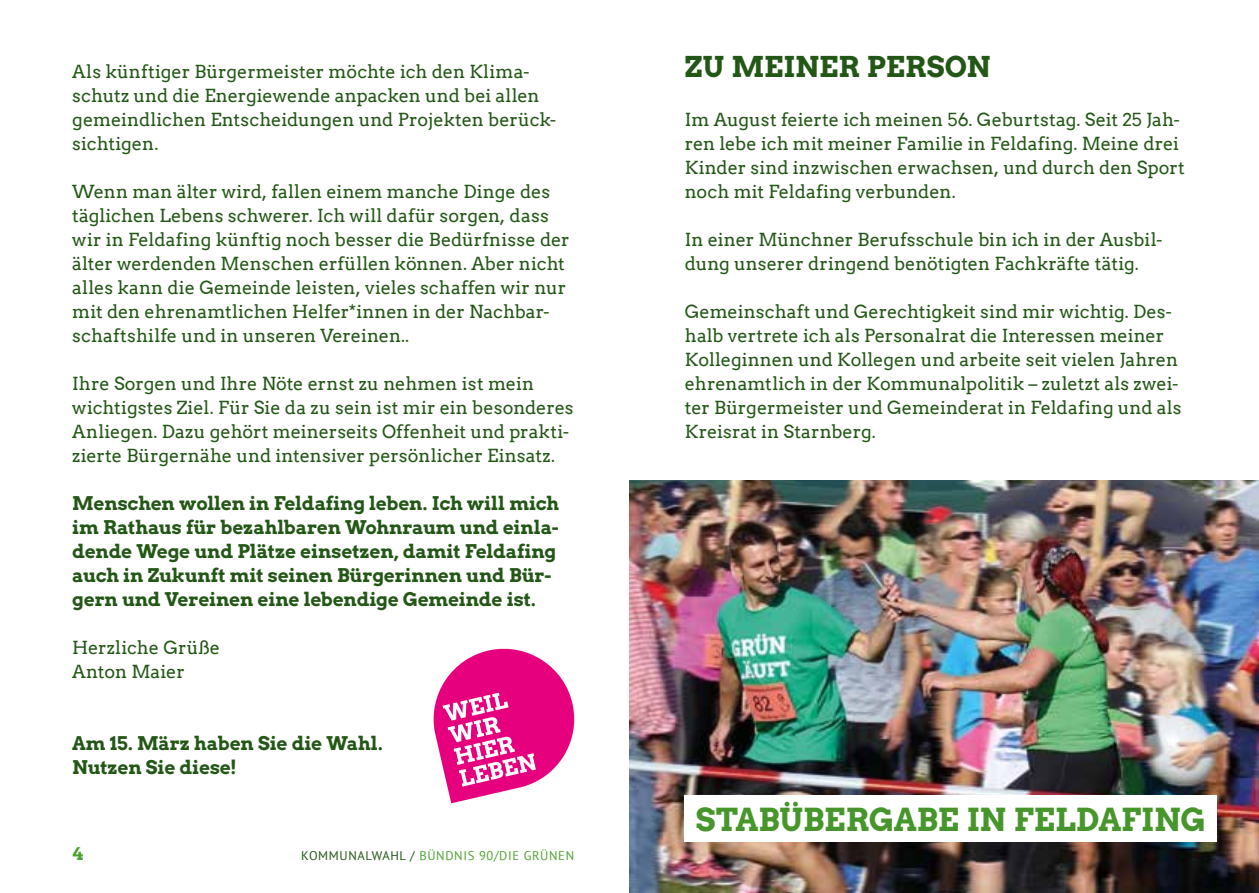
<style>
.page{position:relative;width:1259px;height:893px;background:#fff}
.page>*{position:absolute;margin:0;border:0;box-sizing:border-box;transform-origin:0 0}
.t1{font:31.5px "Arvo Gruen";letter-spacing:-.005em;color:#46962b}
.t2{font:28.5px "Arvo Gruen";color:#235716}
.t3{font:18.75px/24px "Arvo Gruen";letter-spacing:-.015em;color:#235716}
.t4{font:18px/24px "Arvo";letter-spacing:-.005em;color:#235716}
.t5{font:17.55px "Arvo Gruen";color:#4ca22f}
.t6{font:12.6px "PT Sans";letter-spacing:.05em;color:#4ca22f}
.s1{color:#235716}
</style>
<div class="page">
<svg style="left:433px;top:648px;width:142px;height:155px"></svg>
<img style="left:629px;top:480px;width:630px;height:413px">
<div style="left:684px;top:795px;width:532px;height:47px;background:#fff"></div>
<p class="t4" style="left:72px;top:60px;width:485px">Als künftiger Bürgermeister möchte ich den Klima&shy;schutz und die Energiewende anpacken und bei allen gemeindlichen Entscheidungen und Projekten berück&shy;sichtigen.</p>
<p class="t4" style="left:72px;top:180px;width:499px">Wenn man älter wird, fallen einem manche Dinge des täglichen Lebens schwerer. Ich will dafür sorgen, dass wir in Feldafing künftig noch besser die Bedürfnisse der älter werdenden Menschen erfüllen können. Aber nicht alles kann die Gemeinde leisten, vieles schaffen wir nur mit den ehrenamtlichen Helfer*innen in der Nachbar&shy;schaftshilfe und in unseren Vereinen..</p>
<p class="t4" style="left:72px;top:371px;width:503px">Ihre Sorgen und Ihre Nöte ernst zu nehmen ist mein wichtigstes Ziel. Für Sie da zu sein ist mir ein besonderes Anliegen. Dazu gehört meinerseits Offenheit und prakti&shy;zierte Bürgernähe und intensiver persönlicher Einsatz.</p>
<p class="t3" style="left:72px;top:490px;width:488px">Menschen wollen in Feldafing leben. Ich will mich im Rathaus für bezahlbaren Wohnraum und einla&shy;dende Wege und Plätze einsetzen, damit Feldafing auch in Zukunft mit seinen Bürgerinnen und Bür&shy;gern und Vereinen eine lebendige Gemeinde ist.</p>
<p class="t4" style="left:72px;top:636px;width:149px">Herzliche Grüße<br>Anton Maier</p>
<p class="t3" style="left:72px;top:730px;width:312px">Am 15. März haben Sie die Wahl.<br>Nutzen Sie diese!</p>
<p class="t5" style="left:73px;top:842px;width:12px">4</p>
<p class="t6" style="left:301px;top:848px;width:274px"><span class="s1">KOMMUNALWAHL /</span> BÜNDNIS 90/DIE GRÜNEN</p>
<h2 class="t2" style="left:685px;top:47px;width:307px">ZU MEINER PERSON</h2>
<p class="t4" style="left:685px;top:108px;width:501px">Im August feierte ich meinen 56. Geburtstag. Seit 25 Jah&shy;ren lebe ich mit meiner Familie in Feldafing. Meine drei Kinder sind inzwischen erwachsen, und durch den Sport noch mit Feldafing verbunden.</p>
<p class="t4" style="left:685px;top:228px;width:479px">In einer Münchner Berufsschule bin ich in der Ausbil&shy;dung unserer dringend benötigten Fachkräfte tätig.</p>
<p class="t4" style="left:685px;top:300px;width:498px">Gemeinschaft und Gerechtigkeit sind mir wichtig. Des&shy;halb vertrete ich als Personalrat die Interessen meiner Kolleginnen und Kollegen und arbeite seit vielen Jahren ehrenamtlich in der Kommunalpolitik – zuletzt als zwei&shy;ter Bürgermeister und Gemeinderat in Feldafing und als Kreisrat in Starnberg.</p>
<h1 class="t1" style="left:696px;top:797px;width:511px">STABÜBERGABE IN FELDAFING</h1>
</div>
